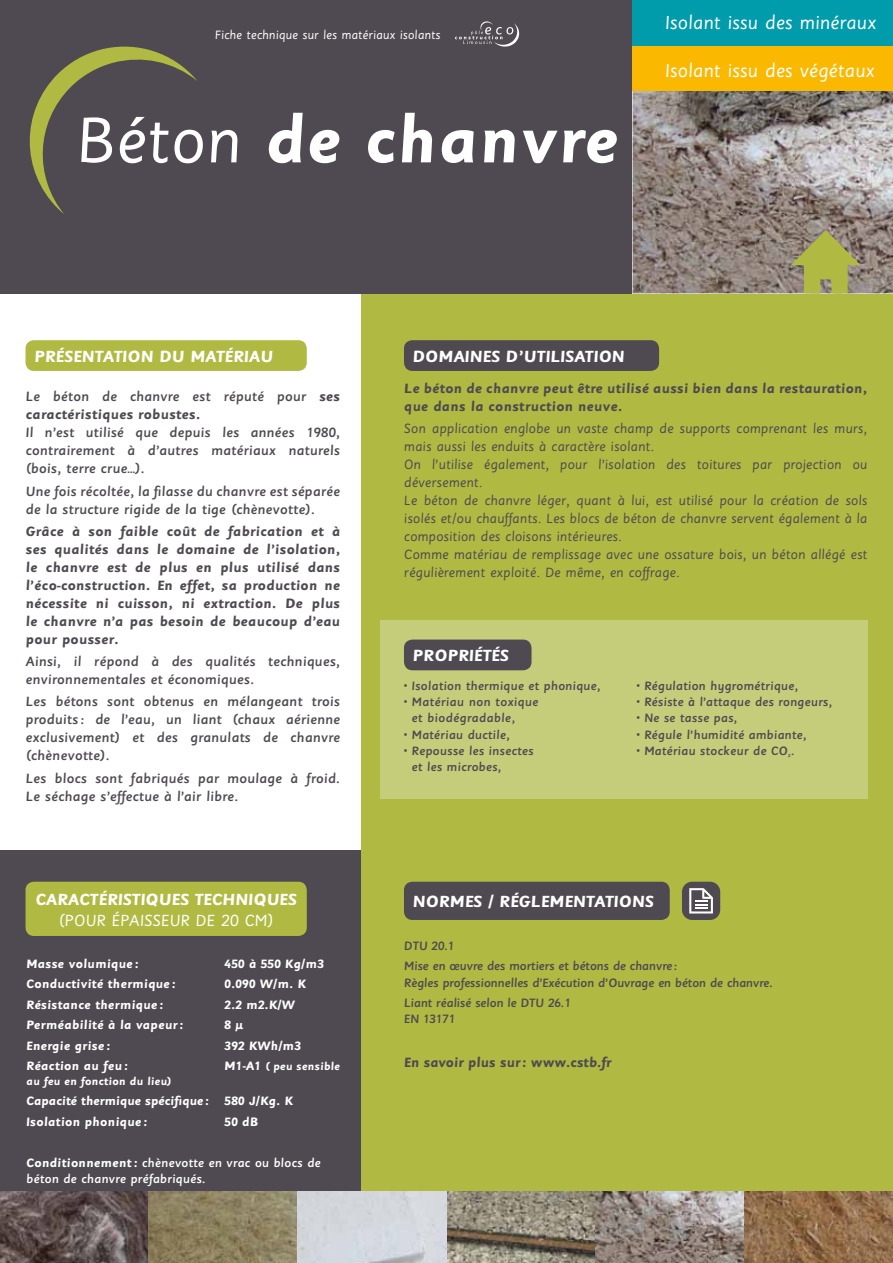
<style>
.page{position:relative;width:893px;height:1263px;background:#fff}
.page>*{position:absolute;margin:0;border:0;box-sizing:border-box;transform-origin:0 0}
.t1{font:700 72px "Sassoon San Slope";color:#fff}
.t2{font:21px "Sassoon San Slope";color:#fff}
.t3{font:700 18px "Sassoon San Slope";color:#fff}
.t4{font:18px "Sassoon San Slope";color:#fff}
.t5{font:500 15px/18px "Sassoon San Slope";color:#4f4a51}
.t6{font:15px/18px "Sassoon San Slope";color:#4f4a51}
.t7{font:700 15px/18px "Sassoon San Slope";color:#4f4a51}
.t8{font:500 13.5px/16.2px "Sassoon San Slope";color:#4f4a51}
.t9{font:700 13.5px/20.4px "Sassoon San Slope";color:#fff}
.t10{font:500 13.5px/20.4px "Sassoon San Slope";letter-spacing:-.025em;color:#4f4a51}
.t11{font:500 13.5px/16.2px "Sassoon San Slope";color:#fff}
.t12{font:13.5px "Sassoon San Slope";color:#fff}
.t13{font:700 12px "Sassoon San Slope";color:#fff}
.s1{font-weight:400}
.s2{font-weight:700}
.s3{font-size:13.5px}
</style>
<div class="page">
<div style="left:0;top:850px;width:370px;height:413px;background:#4f4a51"></div>
<div style="left:361px;top:277px;width:532px;height:986px;background:#b0ba43"></div>
<div style="left:0;top:0;width:893px;height:293px;background:#4f4a51"></div>
<svg style="left:29px;top:46px;width:168px;height:168px"></svg>
<img style="left:0;top:1191px;width:893px;height:72px">
<img style="left:632px;top:91px;width:261px;height:202px">
<div style="left:632px;top:0;width:261px;height:47px;background:#009cac"></div>
<div style="left:380px;top:620px;width:487px;height:178px;background:#c6cd7a"></div>
<div style="left:682px;top:882px;width:38px;height:38px;background:#4f4a51;border-radius:10px"></div>
<svg style="left:689px;top:888px;width:24px;height:26px"></svg>
<svg style="left:455px;top:21px;width:65px;height:26px"></svg>
<div style="left:404px;top:340px;width:255px;height:31px;background:#4f4a51;border-radius:9px"></div>
<div style="left:404px;top:639px;width:127px;height:31px;background:#4f4a51;border-radius:9px"></div>
<div style="left:404px;top:882px;width:266px;height:38px;background:#4f4a51;border-radius:9px"></div>
<div style="left:26px;top:882px;width:281px;height:54px;background:#b0ba43;border-radius:9px"></div>
<div style="left:26px;top:340px;width:281px;height:31px;background:#b0ba43;border-radius:9px"></div>
<svg style="left:791px;top:230px;width:70px;height:63px;background:#9e9d5c"></svg>
<div style="left:632px;top:47px;width:261px;height:44px;background:#fab900"></div>
<p class="t12" style="left:215px;top:28px;width:227px">Fiche technique sur les matériaux isolants</p>
<h1 class="t1" style="left:75px;top:100px;width:544px"><span class="s1">Béton</span> de chanvre</h1>
<h2 class="t2" style="left:665px;top:11px;width:213px">Isolant issu des minéraux</h2>
<h2 class="t2" style="left:665px;top:59px;width:212px">Isolant issu des végétaux</h2>
<p class="t3" style="left:34px;top:346px;width:240px">Présentation du matériau</p>
<p class="t3" style="left:412px;top:346px;width:214px">Domaines d’utilisation</p>
<p class="t5" style="left:26px;top:388px;width:316px">Le béton de chanvre est réputé pour <span class="s2">ses caractéristiques robustes.</span></p>
<p class="t5" style="left:26px;top:424px;width:316px;text-align:justify">Il n’est utilisé que depuis les années 1980, contrairement à d’autres matériaux naturels (bois, terre crue…).</p>
<p class="t5" style="left:26px;top:482px;width:316px">Une fois récoltée, la filasse du chanvre est séparée de la structure rigide de la tige (chènevotte).</p>
<p class="t7" style="left:26px;top:522px;width:316px;text-align:justify">Grâce à son faible coût de fabrication et à ses qualités dans le domaine de l’isolation, le chanvre est de plus en plus utilisé dans l’éco-construction. En effet, sa production ne nécessite ni cuisson, ni extraction. De plus le chanvre n’a pas besoin de beaucoup d’eau pour pousser.</p>
<p class="t5" style="left:26px;top:653px;width:316px">Ainsi, il répond à des qualités techniques, environnementales et économiques.</p>
<p class="t5" style="left:26px;top:693px;width:316px;text-align:justify">Les bétons sont obtenus en mélangeant trois produits : de l’eau, un liant (chaux aérienne exclusivement) et des granulats de chanvre (chènevotte).</p>
<p class="t5" style="left:26px;top:769px;width:316px">Les blocs sont fabriqués par moulage à froid.<br>Le séchage s’effectue à l’air libre.</p>
<p class="t7" style="left:404px;top:379px;width:465px">Le béton de chanvre peut être utilisé aussi bien dans la restauration, que dans la construction neuve.</p>
<p class="t6" style="left:404px;top:419px;width:465px">Son application englobe un vaste champ de supports comprenant les murs, mais aussi les enduits à caractère isolant.<br>On l’utilise également, pour l’isolation des toitures par projection ou déversement.<br>Le béton de chanvre léger, quant à lui, est utilisé pour la création de sols isolés et/ou chauffants. Les blocs de béton de chanvre servent également à la composition des cloisons intérieures.<br>Comme matériau de remplissage avec une ossature bois, un béton allégé est régulièrement exploité. De même, en coffrage.</p>
<p class="t3" style="left:412px;top:646px;width:98px">Propriétés</p>
<p class="t8" style="left:404px;top:678px;width:198px">• Isolation thermique et phonique,</p>
<p class="t8" style="left:412px;top:694px;width:128px;text-indent:-8px">• Matériau non toxique et biodégradable,</p>
<p class="t8" style="left:404px;top:726px;width:107px">• Matériau ductile,</p>
<p class="t8" style="left:412px;top:743px;width:124px;text-indent:-8px">• Repousse les insectes et les microbes,</p>
<p class="t8" style="left:636px;top:678px;width:163px">• Régulation hygrométrique,</p>
<p class="t8" style="left:636px;top:694px;width:197px">• Résiste à l’attaque des rongeurs,</p>
<p class="t8" style="left:636px;top:710px;width:103px">• Ne se tasse pas,</p>
<p class="t8" style="left:636px;top:726px;width:172px">• Régule l’humidité ambiante,</p>
<p class="t8" style="left:636px;top:743px;width:160px">• Matériau stockeur de CO<sub>²</sub>.</p>
<p class="t3" style="left:35px;top:889px;width:263px">CaractéristiqueS Techniques</p>
<p class="t3" style="left:412px;top:892px;width:242px">Normes / réglementationS</p>
<p class="t4" style="left:58px;top:911px;width:217px">(pour épaisseur de 20 cm)</p>
<p class="t9" style="left:26px;top:954px;width:114px">Masse volumique :</p>
<p class="t9" style="left:224px;top:954px;width:101px">450 à 550 Kg/m3</p>
<p class="t9" style="left:26px;top:974px;width:151px">Conductivité thermique :</p>
<p class="t9" style="left:224px;top:974px;width:83px">0.090 W/m. K</p>
<p class="t9" style="left:26px;top:994px;width:139px">Résistance thermique :</p>
<p class="t9" style="left:224px;top:994px;width:72px">2.2 m2.K/W</p>
<p class="t9" style="left:26px;top:1015px;width:159px">Perméabilité à la vapeur:</p>
<p class="t9" style="left:224px;top:1015px;width:20px">8 µ</p>
<p class="t9" style="left:26px;top:1035px;width:85px">Energie grise :</p>
<p class="t9" style="left:224px;top:1035px;width:78px">392 KWh/m3</p>
<p class="t9" style="left:26px;top:1056px;width:103px">Réaction au feu:</p>
<p class="t13" style="left:224px;top:1060px;width:117px"><span class="s3">M1-A1</span> ( peu sensible</p>
<p class="t13" style="left:26px;top:1074px;width:147px">au feu en fonction du lieu)</p>
<p class="t9" style="left:26px;top:1091px;width:268px">Capacité thermique spécifique: 580 J/Kg. K<br>Isolation phonique :</p>
<p class="t9" style="left:224px;top:1111px;width:35px">50 dB</p>
<p class="t11" style="left:26px;top:1155px;width:296px"><span class="s2">Conditionnement:</span> chènevotte en vrac ou blocs de béton de chanvre préfabriqués.</p>
<p class="t10" style="left:404px;top:936px;width:275px">DTU 20.1<br>Mise en œuvre des mortiers et bétons de chanvre:</p>
<p class="t10" style="left:404px;top:972px;width:371px">Règles professionnelles d’Exécution d’Ouvrage en béton de chanvre.<br>Liant réalisé selon le DTU 26.1</p>
<p class="t8" style="left:404px;top:1011px;width:53px">EN 13171</p>
<p class="t7" style="left:404px;top:1053px;width:209px">En savoir plus sur: www.cstb.fr</p>
</div>
